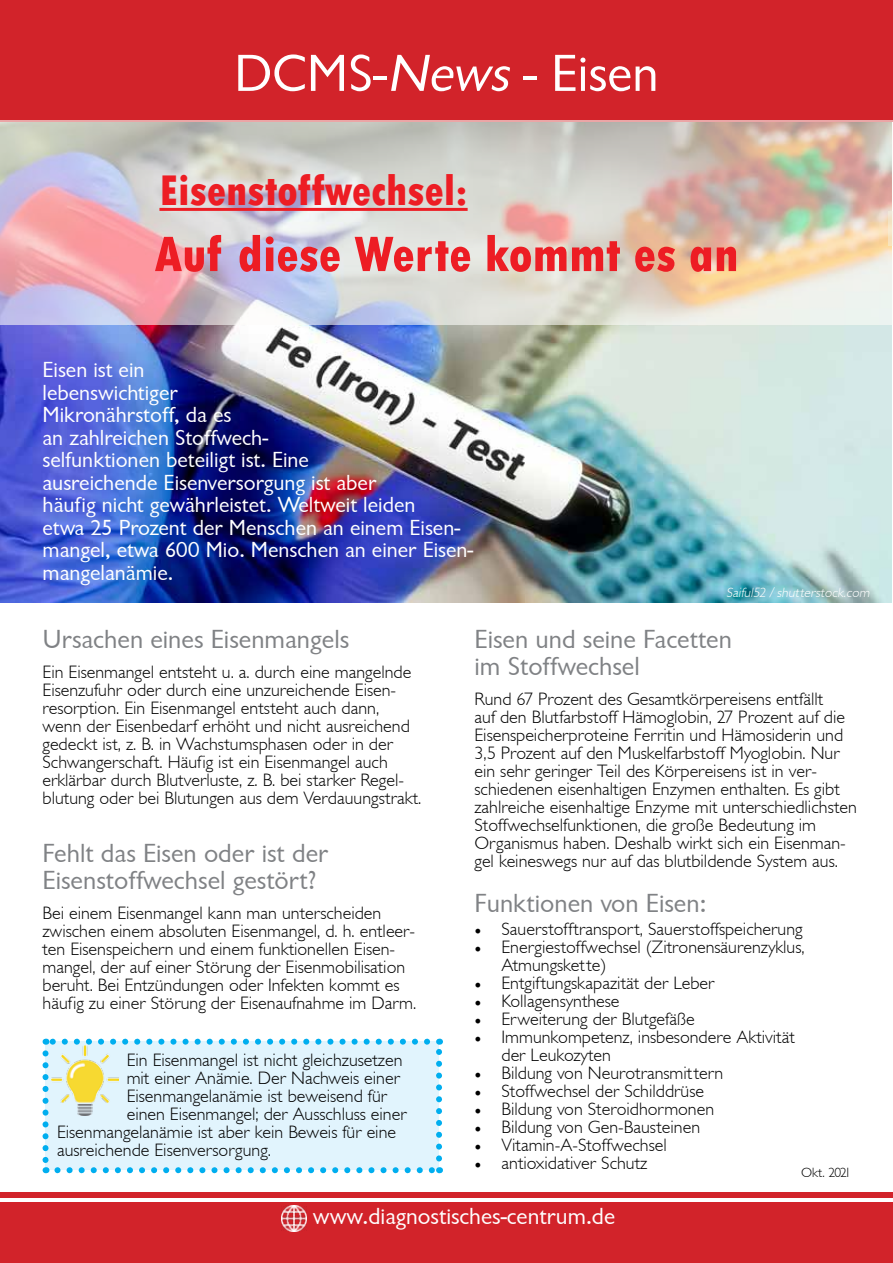
<style>
.page{position:relative;width:893px;height:1263px;background:#fff}
.page>*{position:absolute;margin:0;border:0;box-sizing:border-box;transform-origin:0 0}
.t1{font:54px "Garrison Sans";color:#fff}
.t2{font:800 condensed 52.5px "Tw Cen";color:#ed1d24}
.t3{font:800 condensed 45px "Tw Cen";color:#ed1d24}
.t4{font:27px/27px "Garrison Sans";color:#808285}
.t5{font:24px "Garrison Sans";color:#fff}
.t6{font:22.5px/22.5px "Garrison Sans";color:#fff}
.t7{font:18px/18px "Garrison Light Sans";color:#000}
.t8{font:italic 13.5px "Garrison Light Sans";color:#fff}
.t9{font:13.5px "Garrison Light Sans";letter-spacing:-.07em;color:#000}
.s1{font-style:italic}
.s2{font-family:"Minion Pro"}
</style>
<div class="page">
<img style="left:0;top:324px;width:892px;height:279px">
<div style="left:0;top:0;width:893px;height:121px;background:#d2232a"></div>
<div style="left:46px;top:1042px;width:393px;height:128px;background:#e1f4fd"></div>
<svg style="left:57px;top:1167px;width:376px;height:6px"></svg>
<svg style="left:43px;top:1053px;width:6px;height:120px"></svg>
<svg style="left:436px;top:1039px;width:6px;height:119px"></svg>
<svg style="left:46px;top:1039px;width:381px;height:6px"></svg>
<img style="left:0;top:120px;width:893px;height:204px">
<hr style="left:159px;top:208px;width:309px;height:3px;background:#ed1d24">
<img style="left:52px;top:1046px;width:67px;height:69px">
<div style="left:0;top:1192px;width:893px;height:6px;background:#d2232a"></div>
<div style="left:0;top:1202px;width:893px;height:61px;background:#d2232a"></div>
<img style="left:281px;top:1206px;width:26px;height:25px">
<h1 class="t1" style="left:234px;top:44px;width:426px">DCMS-<span class="s1">News</span> - Eisen</h1>
<h3 class="t3" style="left:159px;top:164px;width:310px">Eisenstoffwechsel:</h3>
<h2 class="t2" style="left:154px;top:223px;width:586px">Auf diese Werte kommt es an</h2>
<p class="t6" style="left:43px;top:359px;width:432px">Eisen ist ein<br>lebenswichtiger<br>Mikronährstoff, da es<br>an zahlreichen Stoffwech-<br>selfunktionen beteiligt ist. Eine<br>ausreichende Eisenversorgung ist aber<br>häufig nicht gewährleistet. Weltweit leiden<br>etwa 25 Prozent der Menschen an einem Eisen&shy;mangel, etwa 600 Mio. Menschen an einer Eisen&shy;mangelanämie.</p>
<p class="t8" style="left:726px;top:585px;width:147px">Saiful52 / shutterstock.com</p>
<h3 class="t4" style="left:43px;top:626px;width:308px">Ursachen eines Eisenmangels</h3>
<p class="t7" style="left:43px;top:663px;width:380px">Ein Eisenmangel entsteht u. a. durch eine mangelnde Eisenzufuhr oder durch eine unzureichende Eisen&shy;resorption. Ein Eisenmangel entsteht auch dann, wenn der Eisenbedarf erhöht und nicht ausreichend gedeckt ist, z. B. in Wachstumsphasen oder in der Schwangerschaft. Häufig ist ein Eisenmangel auch erklärbar durch Blutverluste, z. B. bei starker Regel&shy;blutung oder bei Blutungen aus dem Verdauungstrakt.</p>
<h3 class="t4" style="left:43px;top:840px;width:287px">Fehlt das Eisen oder ist der<br>Eisenstoffwechsel gestört?</h3>
<p class="t7" style="left:43px;top:904px;width:375px">Bei einem Eisenmangel kann man unterscheiden zwischen einem absoluten Eisenmangel, d. h. entleer&shy;ten Eisenspeichern und einem funktionellen Eisen&shy;mangel, der auf einer Störung der Eisenmobilisation beruht. Bei Entzündungen oder Infekten kommt es häufig zu einer Störung der Eisenaufnahme im Darm.</p>
<p class="t7" style="left:127px;top:1051px;width:277px">Ein Eisenmangel ist nicht gleichzusetzen</p>
<p class="t7" style="left:127px;top:1069px;width:275px">mit einer Anämie. Der Nachweis einer</p>
<p class="t7" style="left:127px;top:1087px;width:262px">Eisenmangelanämie ist beweisend für</p>
<p class="t7" style="left:127px;top:1105px;width:282px">einen Eisenmangel; der Ausschluss einer</p>
<p class="t7" style="left:57px;top:1123px;width:341px">Eisenmangelanämie ist aber kein Beweis für eine</p>
<p class="t7" style="left:57px;top:1141px;width:216px">ausreichende Eisenversorgung.</p>
<h3 class="t4" style="left:474px;top:626px;width:259px">Eisen und seine Facetten im Stoffwechsel</h3>
<p class="t7" style="left:474px;top:690px;width:384px">Rund 67 Prozent des Gesamtkörpereisens entfällt<br>auf den Blutfarbstoff Hämoglobin, 27 Prozent auf die Eisenspeicherproteine Ferritin und Hämosiderin und 3,5 Prozent auf den Muskelfarbstoff Myoglobin. Nur ein sehr geringer Teil des Körpereisens ist in ver&shy;schiedenen eisenhaltigen Enzymen enthalten. Es gibt zahlreiche eisenhaltige Enzyme mit unterschiedlichsten Stoffwechselfunktionen, die große Bedeutung im Organismus haben. Deshalb wirkt sich ein Eisenman&shy;gel keineswegs nur auf das blutbildende System aus.</p>
<h3 class="t4" style="left:474px;top:891px;width:233px">Funktionen von Eisen:</h3>
<p class="t7" style="left:474px;top:920px;width:330px"><span class="s2">•</span> Sauerstofftransport, Sauerstoffspeicherung</p>
<p class="t7" style="left:501px;top:938px;width:305px;text-indent:-27px"><span class="s2">•</span> Energiestoffwechsel (Zitronensäurenzyklus,<br>Atmungskette)</p>
<p class="t7" style="left:474px;top:974px;width:242px"><span class="s2">•</span> Entgiftungskapazität der Leber</p>
<p class="t7" style="left:474px;top:992px;width:147px"><span class="s2">•</span> Kollagensynthese</p>
<p class="t7" style="left:474px;top:1010px;width:222px"><span class="s2">•</span> Erweiterung der Blutgefäße</p>
<p class="t7" style="left:501px;top:1028px;width:295px;text-indent:-27px"><span class="s2">•</span> Immunkompetenz, insbesondere Aktivität der Leukozyten</p>
<p class="t7" style="left:474px;top:1064px;width:250px"><span class="s2">•</span> Bildung von Neurotransmittern</p>
<p class="t7" style="left:474px;top:1082px;width:231px"><span class="s2">•</span> Stoffwechsel der Schilddrüse</p>
<p class="t7" style="left:474px;top:1100px;width:241px"><span class="s2">•</span> Bildung von Steroidhormonen</p>
<p class="t7" style="left:474px;top:1118px;width:227px"><span class="s2">•</span> Bildung von Gen-Bausteinen</p>
<p class="t7" style="left:474px;top:1136px;width:194px"><span class="s2">•</span> Vitamin-A-Stoffwechsel</p>
<p class="t7" style="left:474px;top:1154px;width:174px"><span class="s2">•</span> antioxidativer Schutz</p>
<p class="t9" style="left:801px;top:1165px;width:52px">Okt. 2021</p>
<h3 class="t5" style="left:313px;top:1203px;width:304px">www.diagnostisches-centrum.de</h3>
</div>
